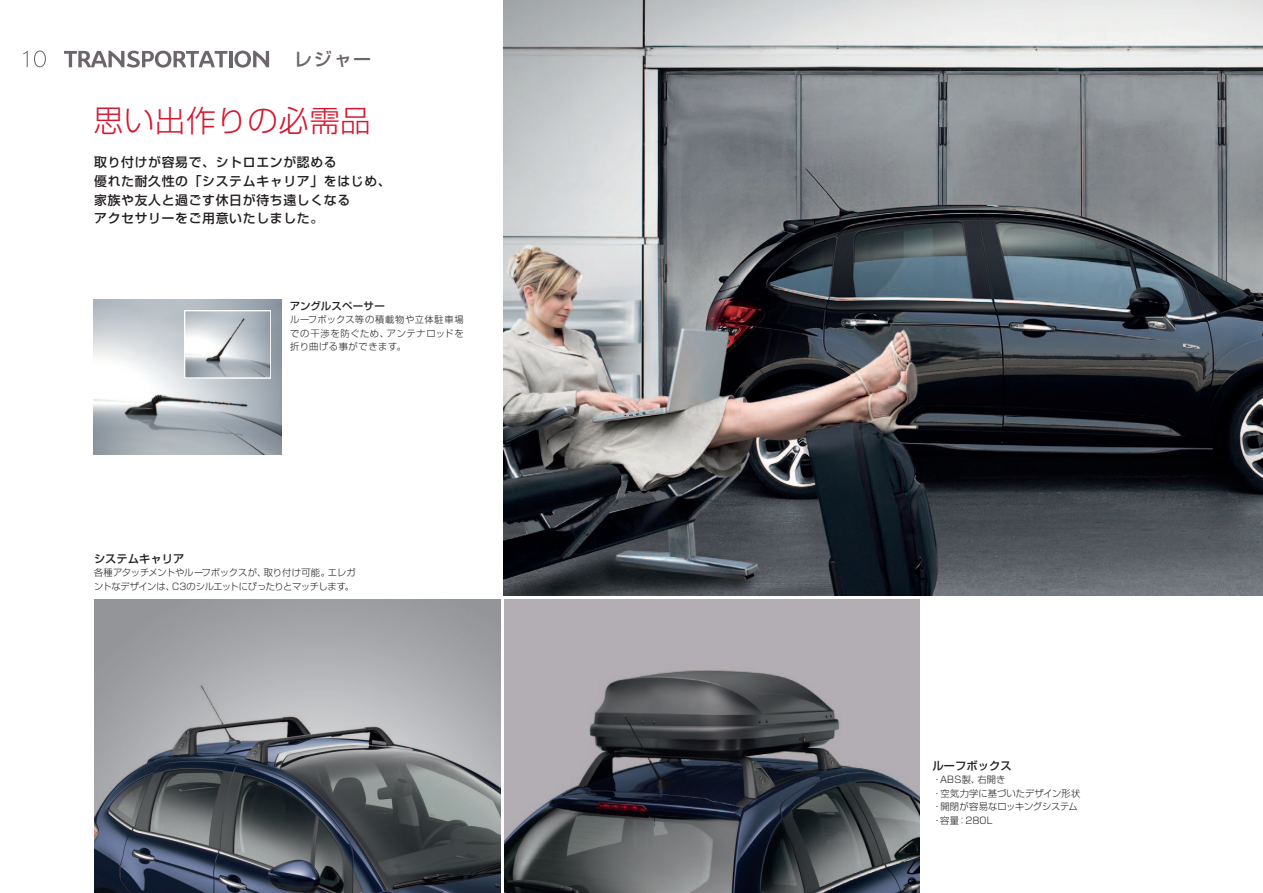
<style>
.page{position:relative;width:1263px;height:893px;background:#fff}
.page>*{position:absolute;margin:0;border:0;box-sizing:border-box;transform-origin:0 0}
.t1{font:300 30px "Shin Go";letter-spacing:.03em;color:#d7162e}
.t2{font:500 18px "Shin Go";color:#6c656b}
.t3{font:500 12.9px/18.8px "Shin Go";letter-spacing:.05em;color:#231f20}
.t4{font:500 11.25px "Shin Go";color:#231f20}
.t5{font:500 10.5px "Shin Go Pro";letter-spacing:.005em;color:#231f20}
.t6{font:300 9.3px/13.5px "Shin Go";letter-spacing:-.03em;color:#231f20}
.t7{font:300 9.3px/13.5px "Shin Go";letter-spacing:-.01em;color:#231f20}
.t8{font:300 9.3px/13.5px "Shin Go Pro";letter-spacing:.06em;color:#231f20;text-align:justify}
</style>
<div class="page">
<img style="left:94px;top:600px;width:406px;height:293px">
<img style="left:505px;top:600px;width:414px;height:293px">
<img style="left:504px;top:0;width:759px;height:596px">
<svg style="left:64px;top:51px;width:163px;height:17px"></svg>
<hr style="left:229px;top:51px;width:3px;height:16px;background:#6c656b">
<svg style="left:234px;top:51px;width:35px;height:17px"></svg>
<svg style="left:23px;top:51px;width:5px;height:16px"></svg>
<svg style="left:34px;top:51px;width:12px;height:16px"></svg>
<img style="left:94px;top:299px;width:188px;height:155px">
<img style="left:188px;top:314px;width:80px;height:61px">
<div style="left:185px;top:311px;width:86px;height:67px;border:2px solid #fff"></div>
<h2 class="t2" style="left:294px;top:47px;width:79px">レジャー</h2>
<h1 class="t1" style="left:93px;top:101px;width:279px">思い出作りの必需品</h1>
<p class="t3" style="left:94px;top:152px;width:298px">取り付けが容易で、シトロエンが認める<br>優れた耐久性の「システムキャリア」をはじめ、家族や友人と過ごす休日が待ち遠しくなる<br>アクセサリーをご用意いたしました。</p>
<p class="t5" style="left:290px;top:297px;width:96px">アングルスペーサー</p>
<p class="t8" style="left:290px;top:312px;width:175px">ルーフボックス等の積載物や立体駐車場での干渉を防ぐため、アンテナロッドを折り曲げる事ができます。</p>
<p class="t4" style="left:94px;top:551px;width:92px">システムキャリア</p>
<p class="t6" style="left:94px;top:565px;width:263px">各種アタッチメントやルーフボックスが、取り付け可能。エレガントなデザインは、C3のシルエットにぴったりとマッチします。</p>
<p class="t4" style="left:932px;top:758px;width:81px">ルーフボックス</p>
<p class="t7" style="left:932px;top:773px;width:149px">・ABS製、右開き<br>・空気力学に基づいたデザイン形状・開閉が容易なロッキングシステム・容量：280L</p>
</div>
